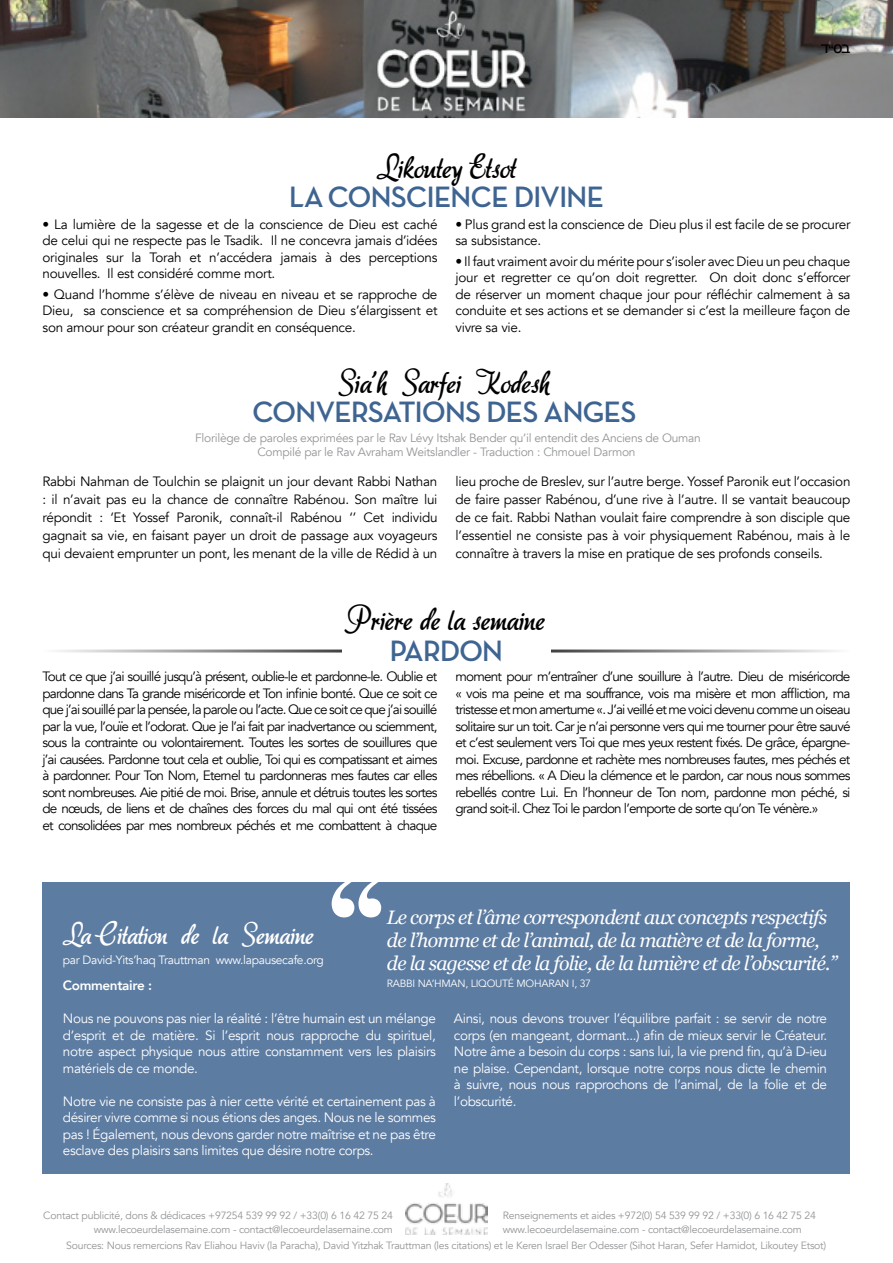
<style>
.page{position:relative;width:893px;height:1263px;background:#fff}
.page>*{position:absolute;margin:0;border:0;box-sizing:border-box;transform-origin:0 0}
.t1{font:30px "aka Dora";letter-spacing:-.01em;color:#000}
.t2{font:700 30px "Neutra Disp";letter-spacing:-.02em;color:#3e6491}
.t3{font:27px "aka Dora";letter-spacing:-.01em;color:#fff}
.t4{font:italic 19.5px/23.4px "Georgia";letter-spacing:-.04em;color:#fff}
.t5{font:16.5px "Arial Hebrew";color:#000}
.t6{font:13.5px/16.5px "Avenir";letter-spacing:-.02em;color:#000;text-align:justify}
.t7{font:13.5px/16.5px "Avenir";letter-spacing:-.025em;color:#fff;text-align:justify}
.t8{font:800 13.5px "Avenir";letter-spacing:-.025em;color:#fff}
.t9{font:12px/13.5px "Avenir";letter-spacing:-.02em;color:#939598;text-align:center}
.t10{font:12px "Avenir";letter-spacing:-.025em;color:#fff}
.t11{font:10.5px/13.5px "Avenir";letter-spacing:-.02em;color:#939598}
.t12{font:10.5px "Avenir";letter-spacing:-.025em;color:#fff}
</style>
<div class="page">
<hr style="left:43px;top:649px;width:807px;height:3px;background:#000">
<div style="left:342px;top:638px;width:209px;height:26px;background:#fff"></div>
<div style="left:43px;top:882px;width:807px;height:291px;background:#5d7ca2"></div>
<svg style="left:332px;top:882px;width:49px;height:35px"></svg>
<img style="left:0;top:0;width:893px;height:118px">
<div style="left:352px;top:0;width:202px;height:139px;background:#000;opacity:.75"></div>
<img style="left:374px;top:6px;width:154px;height:113px">
<img style="left:406px;top:1183px;width:81px;height:51px">
<div style="left:0;top:119px;width:878px;height:151px;background:#fff"></div>
<h1 class="t1" style="left:377px;top:147px;width:141px">Likoutey Etsot</h1>
<h1 class="t2" style="left:289px;top:180px;width:316px">LA CONSCIENCE DIVINE</h1>
<p class="t5" style="left:821px;top:39px;width:31px">בס”ד</p>
<p class="t6" style="left:43px;top:216px;width:396px">• La lumière de la sagesse et de la conscience de Dieu est caché de celui qui ne respecte pas le Tsadik. Il ne concevra jamais d’idées originales sur la Torah et n’accédera jamais à des perceptions nouvelles. Il est considéré comme mort.</p>
<p class="t6" style="left:43px;top:286px;width:396px">• Quand l’homme s’élève de niveau en niveau et se rapproche de Dieu, sa conscience et sa compréhension de Dieu s’élargissent et son amour pour son créateur grandit en conséquence.</p>
<p class="t6" style="left:455px;top:216px;width:396px">• Plus grand est la conscience de Dieu plus il est facile de se procurer sa subsistance.</p>
<p class="t6" style="left:455px;top:253px;width:396px">• Il faut vraiment avoir du mérite pour s’isoler avec Dieu un peu chaque jour et regretter ce qu’on doit regretter. On doit donc s’efforcer de réserver un moment chaque jour pour réfléchir calmement à sa conduite et ses actions et se demander si c’est la meilleure façon de vivre sa vie.</p>
<h1 class="t1" style="left:339px;top:362px;width:213px">Sia’h Sarfei Kodesh</h1>
<h1 class="t2" style="left:253px;top:395px;width:385px">CONVERSATIONS DES ANGES</h1>
<p class="t9" style="left:195px;top:432px;width:507px">Florilège de paroles exprimées par le Rav Lévy Itshak Bender qu’il entendit des Anciens de Ouman<br>Compilé par le Rav Avraham Weitslandler - Traduction : Chmouel Darmon</p>
<p class="t6" style="left:43px;top:473px;width:396px;line-height:18px">Rabbi Nahman de Toulchin se plaignit un jour devant Rabbi Nathan : il n’avait pas eu la chance de connaître Rabénou. Son maître lui répondit : ‘Et Yossef Paronik, connaît-il Rabénou ‘’ Cet individu gagnait sa vie, en faisant payer un droit de passage aux voyageurs qui devaient emprunter un pont, les menant de la ville de Rédid à un</p>
<p class="t6" style="left:455px;top:473px;width:396px;line-height:18px">lieu proche de Breslev, sur l’autre berge. Yossef Paronik eut l’occasion de faire passer Rabénou, d’une rive à l’autre. Il se vantait beaucoup de ce fait. Rabbi Nathan voulait faire comprendre à son disciple que l’essentiel ne consiste pas à voir physiquement Rabénou, mais à le connaître à travers la mise en pratique de ses profonds conseils.</p>
<h1 class="t1" style="left:348px;top:599px;width:199px">Prière de la semaine</h1>
<p class="t6" style="left:43px;top:668px;width:396px">Tout ce que j’ai souillé jusqu’à présent, oublie-le et pardonne-le. Oublie et pardonne dans Ta grande miséricorde et Ton infinie bonté. Que ce soit ce que j’ai souillé par la pensée, la parole ou l’acte. Que ce soit ce que j’ai souillé par la vue, l’ouïe et l’odorat. Que je l’ai fait par inadvertance ou sciemment, sous la contrainte ou volontairement. Toutes les sortes de souillures que j’ai causées. Pardonne tout cela et oublie, Toi qui es compatissant et aimes à pardonner. Pour Ton Nom, Eternel tu pardonneras mes fautes car elles sont nombreuses. Aie pitié de moi. Brise, annule et détruis toutes les sortes de nœuds, de liens et de chaînes des forces du mal qui ont été tissées et consolidées par mes nombreux péchés et me combattent à chaque</p>
<p class="t6" style="left:455px;top:668px;width:397px">moment pour m’entraîner d’une souillure à l’autre. Dieu de miséricorde « vois ma peine et ma souffrance, vois ma misère et mon affliction, ma tristesse et mon amertume «. J’ai veillé et me voici devenu comme un oiseau solitaire sur un toit. Car je n’ai personne vers qui me tourner pour être sauvé et c’est seulement vers Toi que mes yeux restent fixés. De grâce, épargne&shy;moi. Excuse, pardonne et rachète mes nombreuses fautes, mes péchés et mes rébellions. « A Dieu la clémence et le pardon, car nous nous sommes rebellés contre Lui. En l’honneur de Ton nom, pardonne mon péché, si grand soit-il. Chez Toi le pardon l’emporte de sorte qu’on Te vénère.»</p>
<h1 class="t2" style="left:390px;top:634px;width:115px">PARDON</h1>
<h3 class="t4" style="left:387px;top:905px;width:452px">Le corps et l’âme correspondent aux concepts respectifs de l’homme et de l’animal, de la matière et de la forme, de la sagesse et de la folie, de la lumière et de l’obscurité.”</h3>
<p class="t12" style="left:387px;top:977px;width:206px">RABBI NA’HMAN, LIQOUTÉ MOHARAN I, 37</p>
<h2 class="t3" style="left:63px;top:916px;width:253px">La Citation de la Semaine</h2>
<p class="t10" style="left:63px;top:952px;width:263px">par David-Yits’haq Trauttman www.lapausecafe.org</p>
<p class="t8" style="left:63px;top:975px;width:91px">Commentaire :</p>
<p class="t7" style="left:63px;top:1010px;width:375px">Nous ne pouvons pas nier la réalité : l’être humain est un mélange d’esprit et de matière. Si l’esprit nous rapproche du spirituel, notre aspect physique nous attire constamment vers les plaisirs matériels de ce monde.</p>
<p class="t7" style="left:63px;top:1093px;width:375px">Notre vie ne consiste pas à nier cette vérité et certainement pas à désirer vivre comme si nous étions des anges. Nous ne le sommes pas ! Également, nous devons garder notre maîtrise et ne pas être esclave des plaisirs sans limites que désire notre corps.</p>
<p class="t7" style="left:454px;top:1010px;width:375px">Ainsi, nous devons trouver l’équilibre parfait : se servir de notre corps (en mangeant, dormant...) afin de mieux servir le Créateur.<br>Notre âme a besoin du corps : sans lui, la vie prend fin, qu’à D-ieu ne plaise. Cependant, lorsque notre corps nous dicte le chemin à suivre, nous nous rapprochons de l’animal, de la folie et de l’obscurité.</p>
<p class="t11" style="left:43px;top:1209px;width:351px;text-align:right">Contact publicité, dons &amp; dédicaces +97254 539 99 92 / +33(0) 6 16 42 75 24 www.lecoeurdelasemaine.com - contact@lecoeurdelasemaine.com</p>
<p class="t11" style="left:503px;top:1209px;width:315px">Renseignements et aides +972(0) 54 539 99 92 / +33(0) 6 16 42 75 24 www.lecoeurdelasemaine.com - contact@lecoeurdelasemaine.com</p>
<p class="t11" style="left:66px;top:1239px;width:762px">Sources: Nous remercions Rav Eliahou Haviv (la Paracha), David Yitzhak Trauttman (les citations) et le Keren Israel Ber Odesser (Sihot Haran, Sefer Hamidot, Likoutey Etsot)</p>
</div>
